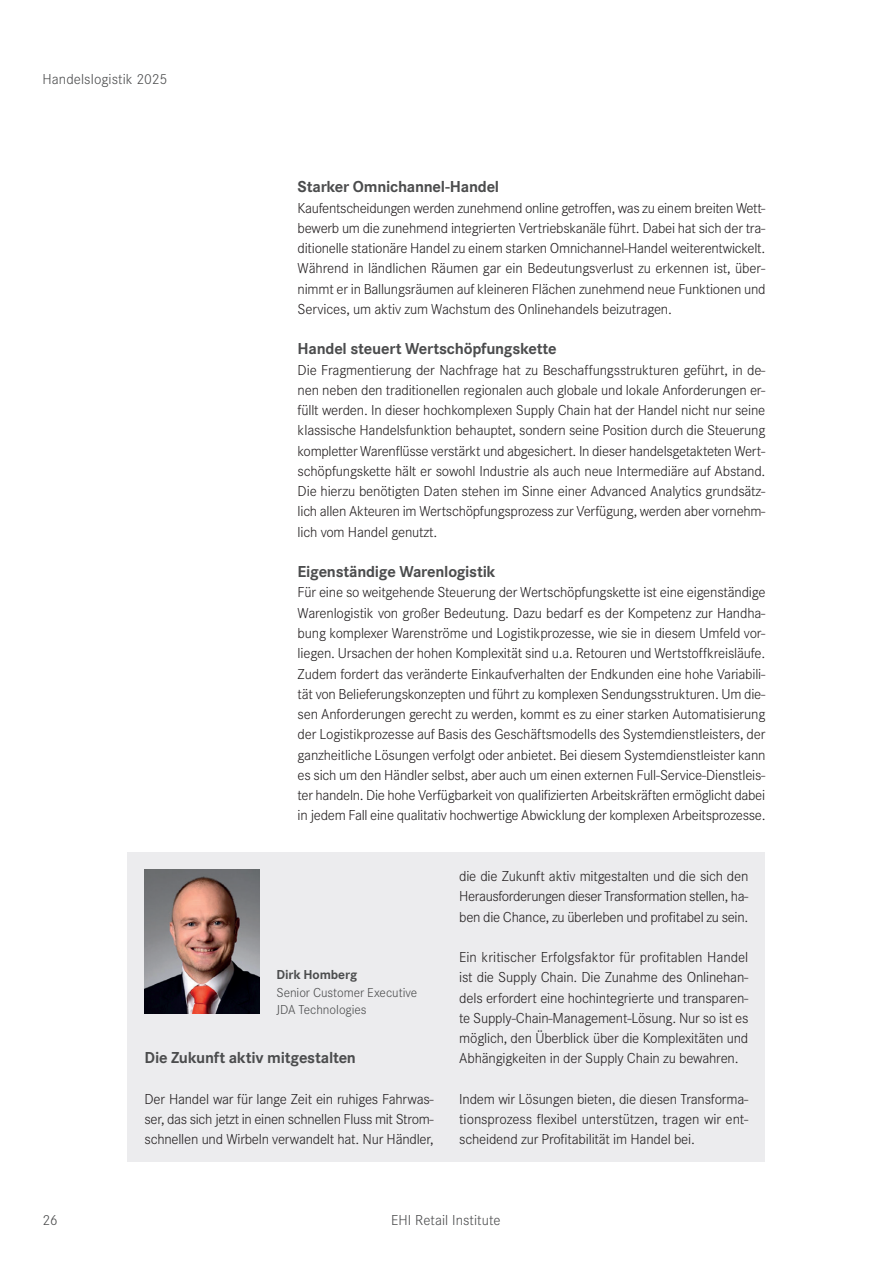
<style>
.page{position:relative;width:893px;height:1263px;background:#fff}
.page>*{position:absolute;margin:0;border:0;box-sizing:border-box;transform-origin:0 0}
._07_Crosshead{font:700 16.5px "Corporate S";letter-spacing:-.015em;color:#4b4c4d}
._08_Fließtext{font:300 15px/20.2px "Corporate S";letter-spacing:-.015em;color:#231f20;text-align:justify}
.t1{font:300 15px "Corporate S";letter-spacing:.005em;color:#4b4c4d}
._12_c_Autor_Position{font:300 13.5px "Corporate S";letter-spacing:-.005em;color:#4b4c4d}
._12_a_Autor_Name_lin{font:700 13.5px "Corporate S";letter-spacing:-.01em;color:#4b4c4d}
</style>
<div class="page">
<div style="left:128px;top:852px;width:637px;height:310px;background:#ececee"></div>
<img style="left:145px;top:869px;width:114px;height:145px">
<p class="t1" style="left:43px;top:70px;width:126px">Handelslogistik 2025</p>
<p class="_07_Crosshead" style="left:298px;top:177px;width:203px">Starker Omnichannel-Handel</p>
<p class="_08_Fließtext" style="left:298px;top:198px;width:469px">Kaufentscheidungen werden zunehmend online getroffen, was zu einem breiten Wett&shy;bewerb um die zunehmend integrierten Vertriebskanäle führt. Dabei hat sich der tra&shy;ditionelle stationäre Handel zu einem starken Omnichannel-Handel weiterentwickelt.<br>Während in ländlichen Räumen gar ein Bedeutungsverlust zu erkennen ist, über&shy;nimmt er in Ballungsräumen auf kleineren Flächen zunehmend neue Funktionen und Services, um aktiv zum Wachstum des Onlinehandels beizutragen.</p>
<p class="_07_Crosshead" style="left:298px;top:339px;width:261px">Handel steuert Wertschöpfungskette</p>
<p class="_08_Fließtext" style="left:298px;top:360px;width:469px">Die Fragmentierung der Nachfrage hat zu Beschaffungsstrukturen geführt, in de&shy;nen neben den traditionellen regionalen auch globale und lokale Anforderungen er&shy;füllt werden. In dieser hochkomplexen Supply Chain hat der Handel nicht nur seine klassische Handelsfunktion behauptet, sondern seine Position durch die Steuerung kompletter Warenflüsse verstärkt und abgesichert. In dieser handelsgetakteten Wert&shy;schöpfungskette hält er sowohl Industrie als auch neue Intermediäre auf Abstand.<br>Die hierzu benötigten Daten stehen im Sinne einer Advanced Analytics grundsätz&shy;lich allen Akteuren im Wertschöpfungsprozess zur Verfügung, werden aber vornehm&shy;lich vom Handel genutzt.</p>
<p class="_07_Crosshead" style="left:298px;top:562px;width:199px">Eigenständige Warenlogistik</p>
<p class="_08_Fließtext" style="left:298px;top:582px;width:469px">Für eine so weitgehende Steuerung der Wertschöpfungskette ist eine eigenständige Warenlogistik von großer Bedeutung. Dazu bedarf es der Kompetenz zur Handha&shy;bung komplexer Warenströme und Logistikprozesse, wie sie in diesem Umfeld vor&shy;liegen. Ursachen der hohen Komplexität sind u.a. Retouren und Wertstoffkreisläufe.<br>Zudem fordert das veränderte Einkaufverhalten der Endkunden eine hohe Variabili&shy;tät von Belieferungskonzepten und führt zu komplexen Sendungsstrukturen. Um die&shy;sen Anforderungen gerecht zu werden, kommt es zu einer starken Automatisierung der Logistikprozesse auf Basis des Geschäftsmodells des Systemdienstleisters, der ganzheitliche Lösungen verfolgt oder anbietet. Bei diesem Systemdienstleister kann es sich um den Händler selbst, aber auch um einen externen Full-Service-Dienstleis&shy;ter handeln. Die hohe Verfügbarkeit von qualifizierten Arbeitskräften ermöglicht dabei in jedem Fall eine qualitativ hochwertige Abwicklung der komplexen Arbeitsprozesse.</p>
<p class="t1" style="left:43px;top:1212px;width:17px">26</p>
<p class="_12_a_Autor_Name_lin" style="left:276px;top:967px;width:82px">Dirk Homberg</p>
<p class="_12_c_Autor_Position" style="left:276px;top:984px;width:142px">Senior Customer Executive</p>
<p class="_12_c_Autor_Position" style="left:276px;top:1002px;width:92px">JDA Technologies</p>
<p class="_07_Crosshead" style="left:145px;top:1048px;width:213px">Die Zukunft aktiv mitgestalten</p>
<p class="_08_Fließtext" style="left:145px;top:1089px;width:291px">Der Handel war für lange Zeit ein ruhiges Fahrwas&shy;ser, das sich jetzt in einen schnellen Fluss mit Strom&shy;schnellen und Wirbeln verwandelt hat. Nur Händler,</p>
<p class="_08_Fließtext" style="left:459px;top:866px;width:291px">die die Zukunft aktiv mitgestalten und die sich den Herausforderungen dieser Transformation stellen, ha&shy;ben die Chance, zu überleben und profitabel zu sein.</p>
<p class="_08_Fließtext" style="left:459px;top:947px;width:291px">Ein kritischer Erfolgsfaktor für profitablen Handel ist die Supply Chain. Die Zunahme des Onlinehan&shy;dels erfordert eine hochintegrierte und transparen&shy;te Supply-Chain-Management-Lösung. Nur so ist es möglich, den Überblick über die Komplexitäten und Abhängigkeiten in der Supply Chain zu bewahren.</p>
<p class="_08_Fließtext" style="left:459px;top:1089px;width:291px">Indem wir Lösungen bieten, die diesen Transforma&shy;tionsprozess flexibel unterstützen, tragen wir ent&shy;scheidend zur Profitabilität im Handel bei.</p>
<p class="t1" style="left:391px;top:1212px;width:111px">EHI Retail Institute</p>
</div>
